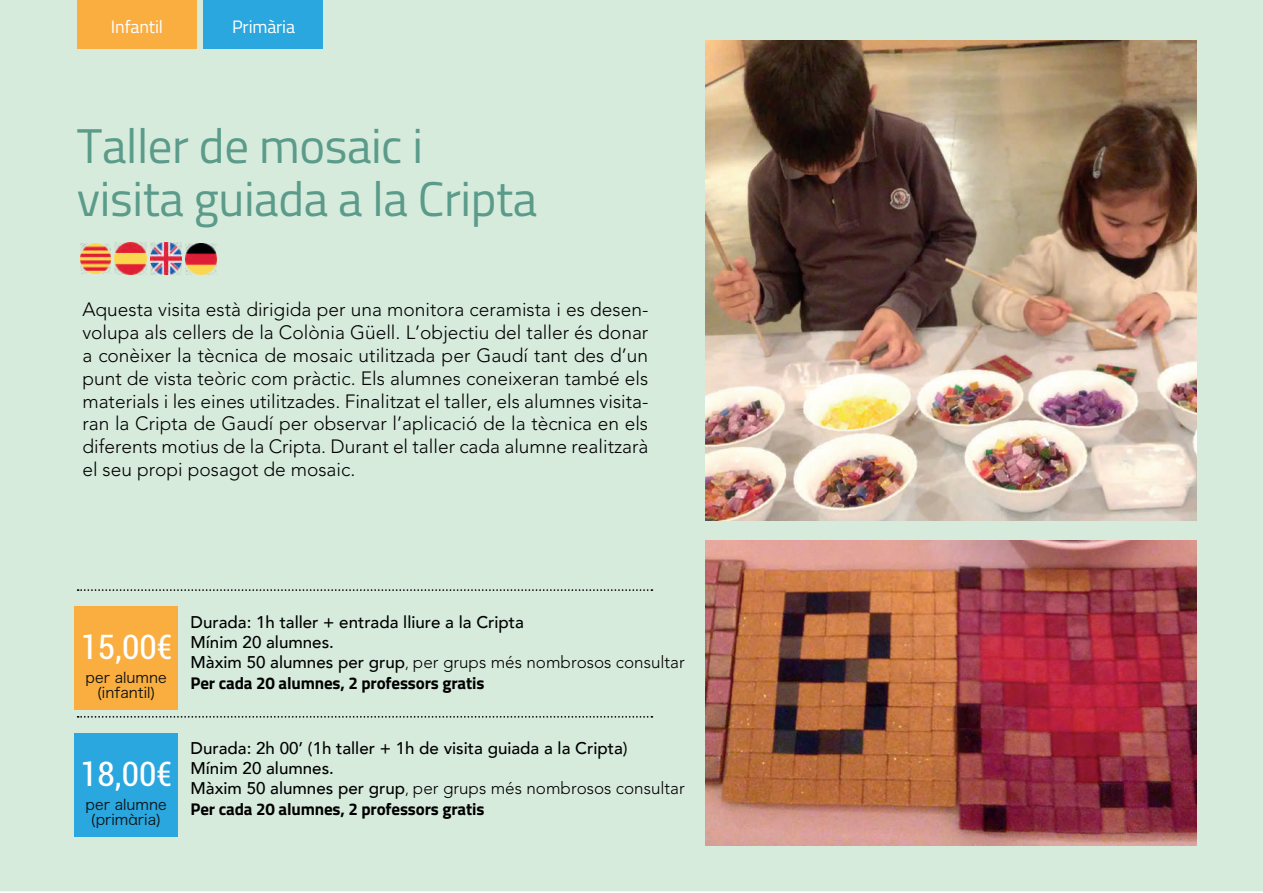
<style>
.page{position:relative;width:1263px;height:893px;background:#fff}
.page>*{position:absolute;margin:0;border:0;box-sizing:border-box;transform-origin:0 0}
.t1{font:48.75px/53.4px "Titillium Web";letter-spacing:-.01em;color:#5b9b8a}
.t2{font:condensed 33.6px "Roboto";color:#fff}
.t3{font:300 19.2px/23px "Avenir";color:#000001;text-align:justify}
.t4{font:18px "Titillium Web";letter-spacing:-.01em;color:#fff}
.t5{font:300 17.1px "Avenir";color:#000001}
.t6{font:500 16.95px/20.2px "Avenir";color:#000001}
.t7{font:700 16.95px "Titillium Web";letter-spacing:-.01em;color:#000001}
.t8{font:14.55px "Hiragino Sans GB W3";color:#0e1214}
.s1{font-weight:500;font-size:16.95px}
.s2{font-size:14.85px}
</style>
<div class="page">
<div style="left:0;top:0;width:1263px;height:891px;background:#d7ebdd"></div>
<img style="left:80px;top:243px;width:30px;height:31px">
<img style="left:115px;top:243px;width:31px;height:31px">
<img style="left:150px;top:243px;width:32px;height:31px">
<div style="left:75px;top:733px;width:103px;height:104px;background:#2ba7df"></div>
<svg style="left:78px;top:716px;width:574px;height:2px"></svg>
<div style="left:75px;top:607px;width:103px;height:103px;background:#faae3f"></div>
<svg style="left:78px;top:589px;width:574px;height:2px"></svg>
<div style="left:204px;top:0;width:119px;height:49px;background:#2ba7df"></div>
<div style="left:77px;top:0;width:120px;height:49px;background:#faae3f"></div>
<img style="left:186px;top:243px;width:31px;height:31px">
<img style="left:706px;top:40px;width:490px;height:481px">
<img style="left:706px;top:540px;width:490px;height:305px">
<p class="t4" style="left:111px;top:14px;width:54px">Infantil</p>
<p class="t4" style="left:232px;top:14px;width:64px">Primària</p>
<h1 class="t1" style="left:77px;top:117px;width:462px">Taller de mosaic i visita guiada a la Cripta</h1>
<p class="t3" style="left:82px;top:297px;width:568px">Aquesta visita està dirigida per una monitora ceramista i es desen&shy;volupa als cellers de la Colònia Güell. L’objectiu del taller és donar a conèixer la tècnica de mosaic utilitzada per Gaudí tant des d’un punt de vista teòric com pràctic. Els alumnes coneixeran també els materials i les eines utilitzades. Finalitzat el taller, els alumnes visita&shy;ran la Cripta de Gaudí per observar l’aplicació de la tècnica en els diferents motius de la Cripta. Durant el taller cada alumne realitzarà el seu propi posagot de mosaic.</p>
<h2 class="t2" style="left:81px;top:624px;width:94px">15,00€</h2>
<p class="t8" style="left:86px;top:668px;width:83px">per alumne</p>
<p class="t8" style="left:97px;top:684px;width:60px">(infantil)</p>
<h2 class="t2" style="left:80px;top:750px;width:94px">18,00€</h2>
<p class="t8" style="left:86px;top:795px;width:83px">per alumne</p>
<p class="t8" style="left:91px;top:811px;width:72px">(primària)</p>
<p class="t6" style="left:191px;top:611px;width:335px">Durada: 1h taller + entrada lliure a la Cripta<br>Mínim 20 alumnes.</p>
<p class="t5" style="left:191px;top:652px;width:496px"><span class="s1">Màxim 50 alumnes per grup</span><span class="s2">,</span> per grups més nombrosos consultar</p>
<p class="t7" style="left:191px;top:670px;width:295px">Per cada 20 alumnes, 2 professors gratis</p>
<p class="t6" style="left:191px;top:737px;width:438px">Durada: 2h 00’ (1h taller + 1h de visita guiada a la Cripta)<br>Mínim 20 alumnes.</p>
<p class="t5" style="left:191px;top:778px;width:496px"><span class="s1">Màxim 50 alumnes per grup</span><span class="s2">,</span> per grups més nombrosos consultar</p>
<p class="t7" style="left:191px;top:796px;width:295px">Per cada 20 alumnes, 2 professors gratis</p>
</div>
